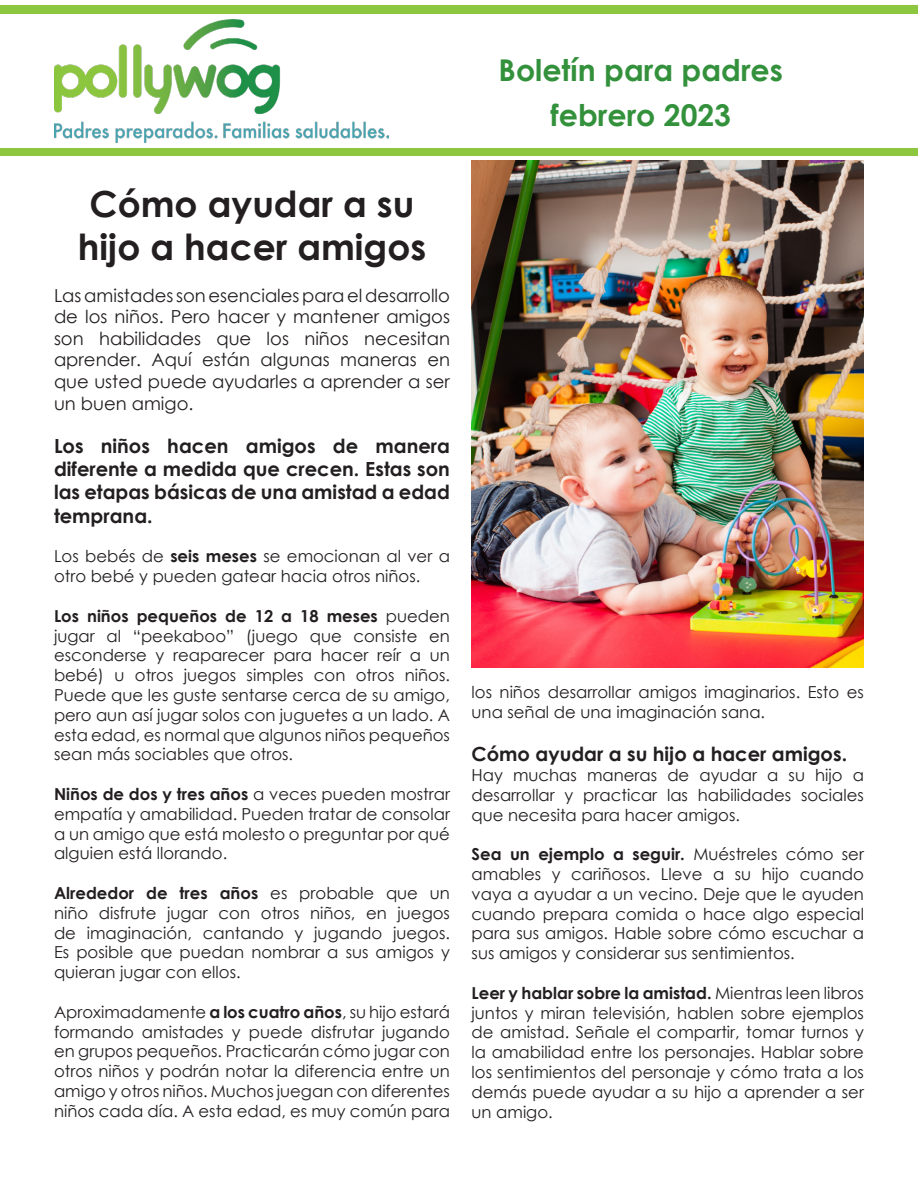
<style>
.page{position:relative;width:918px;height:1188px;background:#fff}
.page>*{position:absolute;margin:0;border:0;box-sizing:border-box;transform-origin:0 0}
.t1{font:700 36px/43.2px "Century Gothic";color:#231f20;text-align:center}
.t2{font:700 30px/45px "Century Gothic";color:#33913c;text-align:center}
.t3{font:700 19.5px/23.4px "Century Gothic";color:#231f20;text-align:justify}
.t4{font:18px/21.6px "Century Gothic";color:#231f20;text-align:justify}
.t5{font:16.5px/19.8px "Century Gothic";color:#231f20;text-align:justify}
.s1{font-weight:700}
</style>
<div class="page">
<div style="left:0;top:148px;width:918px;height:7px;background:#8dc63f"></div>
<div style="left:0;top:5px;width:918px;height:9px;background:#8dc63f"></div>
<img style="left:472px;top:160px;width:392px;height:508px">
<img style="left:54px;top:20px;width:335px;height:122px">
<h2 class="t2" style="left:499px;top:46px;width:286px">Boletín para padres febrero 2023</h2>
<h1 class="t1" style="left:78px;top:181px;width:350px">Cómo ayudar a su hijo a hacer amigos</h1>
<p class="t4" style="left:54px;top:284px;width:398px">Las amistades son esenciales para el desarrollo de los niños. Pero hacer y mantener amigos son habilidades que los niños necesitan aprender. Aquí están algunas maneras en que usted puede ayudarles a aprender a ser un buen amigo.</p>
<p class="t3" style="left:54px;top:433px;width:398px">Los niños hacen amigos de manera diferente a medida que crecen. Estas son las etapas básicas de una amistad a edad temprana.</p>
<p class="t5" style="left:54px;top:546px;width:397px">Los bebés de <span class="s1">seis meses</span> se emocionan al ver a otro bebé y pueden gatear hacia otros niños.</p>
<p class="t5" style="left:54px;top:606px;width:398px"><span class="s1">Los niños pequeños de 12 a 18 meses</span> pueden jugar al “peekaboo” (juego que consiste en esconderse y reaparecer para hacer reír a un bebé) u otros juegos simples con otros niños.<br>Puede que les guste sentarse cerca de su amigo, pero aun así jugar solos con juguetes a un lado. A esta edad, es normal que algunos niños pequeños sean más sociables que otros.</p>
<p class="t5" style="left:54px;top:784px;width:398px"><span class="s1">Niños de dos y tres años</span> a veces pueden mostrar empatía y amabilidad. Pueden tratar de consolar a un amigo que está molesto o preguntar por qué alguien está llorando.</p>
<p class="t5" style="left:54px;top:883px;width:398px"><span class="s1">Alrededor de tres años</span> es probable que un niño disfrute jugar con otros niños, en juegos de imaginación, cantando y jugando juegos.<br>Es posible que puedan nombrar a sus amigos y quieran jugar con ellos.</p>
<p class="t5" style="left:54px;top:1002px;width:398px">Aproximadamente <span class="s1">a los cuatro años</span>, su hijo estará formando amistades y puede disfrutar jugando en grupos pequeños. Practicarán cómo jugar con otros niños y podrán notar la diferencia entre un amigo y otros niños. Muchos juegan con diferentes niños cada día. A esta edad, es muy común para</p>
<p class="t5" style="left:472px;top:682px;width:394px">los niños desarrollar amigos imaginarios. Esto es una señal de una imaginación sana.</p>
<p class="t3" style="left:472px;top:742px;width:377px">Cómo ayudar a su hijo a hacer amigos.</p>
<p class="t5" style="left:472px;top:765px;width:394px">Hay muchas maneras de ayudar a su hijo a desarrollar y practicar las habilidades sociales que necesita para hacer amigos.</p>
<p class="t5" style="left:472px;top:844px;width:394px"><span class="s1">Sea un ejemplo a seguir.</span> Muéstreles cómo ser amables y cariñosos. Lleve a su hijo cuando vaya a ayudar a un vecino. Deje que le ayuden cuando prepara comida o hace algo especial para sus amigos. Hable sobre cómo escuchar a sus amigos y considerar sus sentimientos.</p>
<p class="t5" style="left:472px;top:983px;width:394px"><span class="s1">Leer y hablar sobre la amistad.</span> Mientras leen libros juntos y miran televisión, hablen sobre ejemplos de amistad. Señale el compartir, tomar turnos y la amabilidad entre los personajes. Hablar sobre los sentimientos del personaje y cómo trata a los demás puede ayudar a su hijo a aprender a ser un amigo.</p>
</div>
